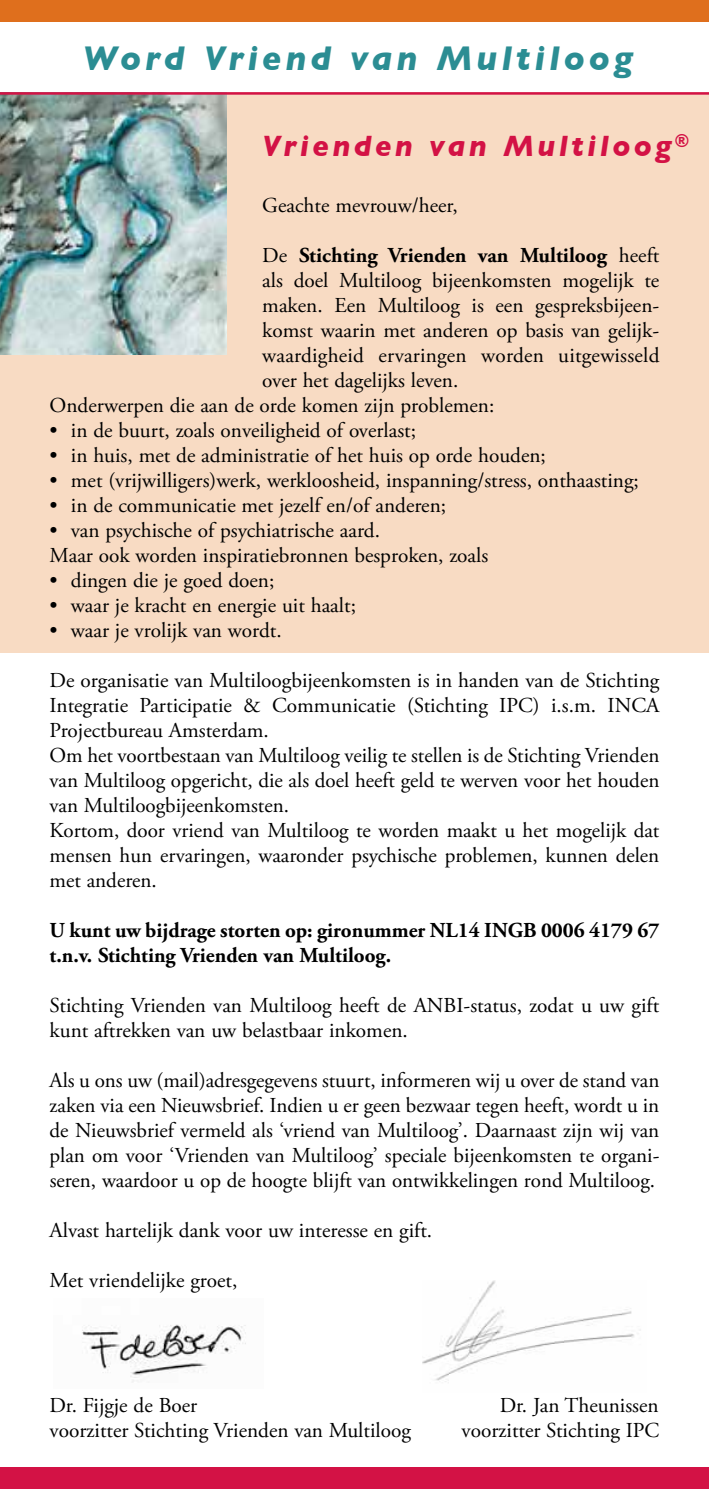
<style>
.page{position:relative;width:709px;height:1489px;background:#fff}
.page>*{position:absolute;margin:0;border:0;box-sizing:border-box;transform-origin:0 0}
.t1{font:italic 700 35px "Gill Sans";letter-spacing:.11em;color:#2b8d93}
.t2{font:italic 700 30px "Gill Sans";letter-spacing:.11em;color:#d31245}
.t3{font:21.25px/25px "Adobe Garamond Pro";color:#000}
.t4{font:700 21.25px/25px "Adobe Garamond Pro";color:#000}
.s1{font-weight:400}
</style>
<div class="page">
<div style="left:0;top:92px;width:709px;height:560px;background:#f8dbc3"></div>
<div style="left:0;top:0;width:709px;height:21px;background:#df6f1d"></div>
<div style="left:0;top:1467px;width:709px;height:21px;background:#d31245"></div>
<img style="left:0;top:95px;width:227px;height:259px">
<img style="left:422px;top:1280px;width:219px;height:102px">
<img style="left:82px;top:1324px;width:164px;height:59px">
<hr style="left:0;top:92px;width:709px;height:3px;background:#d31245">
<h1 class="t1" style="left:83px;top:37px;width:551px">Word Vriend van Multiloog</h1>
<h2 class="t2" style="left:262px;top:129px;width:428px">Vrienden van Multiloog<sup>®</sup></h2>
<p class="t3" style="left:262px;top:193px;width:197px">Geachte mevrouw/heer,</p>
<p class="t4" style="left:262px;top:243px;width:398px"><span class="s1">De</span> Stichting Vrienden van Multiloog <span class="s1">heeft</span></p>
<p class="t3" style="left:262px;top:268px;width:398px">als doel Multiloog bijeenkomsten mogelijk te</p>
<p class="t3" style="left:262px;top:293px;width:398px">maken. Een Multiloog is een gespreksbijeen-</p>
<p class="t3" style="left:262px;top:318px;width:398px">komst waarin met anderen op basis van gelijk-</p>
<p class="t3" style="left:262px;top:343px;width:398px">waardigheid ervaringen worden uitgewisseld</p>
<p class="t3" style="left:262px;top:368px;width:198px">over het dagelijks leven.</p>
<p class="t3" style="left:50px;top:393px;width:446px">Onderwerpen die aan de orde komen zijn problemen:</p>
<p class="t3" style="left:50px;top:418px;width:368px">• in de buurt, zoals onveiligheid of overlast;</p>
<p class="t3" style="left:50px;top:443px;width:498px">• in huis, met de administratie of het huis op orde houden;</p>
<p class="t3" style="left:50px;top:468px;width:591px">• met (vrijwilligers)werk, werkloosheid, inspanning/stress, onthaasting;</p>
<p class="t3" style="left:50px;top:493px;width:398px">• in de communicatie met jezelf en/of anderen;</p>
<p class="t3" style="left:50px;top:518px;width:440px">• van psychische of psychiatrische aard.<br>Maar ook worden inspiratiebronnen besproken, zoals</p>
<p class="t3" style="left:50px;top:568px;width:226px">• dingen die je goed doen;</p>
<p class="t3" style="left:50px;top:593px;width:308px">• waar je kracht en energie uit haalt;</p>
<p class="t3" style="left:50px;top:618px;width:233px">• waar je vrolijk van wordt.</p>
<p class="t3" style="left:50px;top:668px;width:611px">De organisatie van Multiloogbijeenkomsten is in handen van de Stichting Integratie Participatie &amp; Communicatie (Stichting IPC) i.s.m. INCA Projectbureau Amsterdam.<br>Om het voortbestaan van Multiloog veilig te stellen is de Stichting Vrienden van Multiloog opgericht, die als doel heeft geld te werven voor het houden van Multiloogbijeenkomsten.<br>Kortom, door vriend van Multiloog te worden maakt u het mogelijk dat mensen hun ervaringen, waaronder psychische problemen, kunnen delen met anderen.</p>
<p class="t4" style="left:50px;top:918px;width:611px">U kunt uw bijdrage storten op: gironummer NL14 INGB 0006 4179 67 t.n.v. Stichting Vrienden van Multiloog.</p>
<p class="t3" style="left:50px;top:993px;width:611px">Stichting Vrienden van Multiloog heeft de ANBI-status, zodat u uw gift kunt aftrekken van uw belastbaar inkomen.</p>
<p class="t3" style="left:50px;top:1068px;width:611px;text-align:justify">Als u ons uw (mail)adresgegevens stuurt, informeren wij u over de stand van zaken via een Nieuwsbrief. Indien u er geen bezwaar tegen heeft, wordt u in de Nieuwsbrief vermeld als ‘vriend van Multiloog’. Daarnaast zijn wij van plan om voor ‘Vrienden van Multiloog’ speciale bijeenkomsten te organi&shy;seren, waardoor u op de hoogte blijft van ontwikkelingen rond Multiloog.</p>
<p class="t3" style="left:50px;top:1218px;width:384px">Alvast hartelijk dank voor uw interesse en gift.</p>
<p class="t3" style="left:50px;top:1268px;width:189px">Met vriendelijke groet,</p>
<p class="t3" style="left:50px;top:1393px;width:149px">Dr. Fijgje de Boer</p>
<p class="t3" style="left:500px;top:1393px;width:160px">Dr. Jan Theunissen</p>
<p class="t3" style="left:50px;top:1418px;width:363px">voorzitter Stichting Vrienden van Multiloog</p>
<p class="t3" style="left:461px;top:1418px;width:199px">voorzitter Stichting IPC</p>
</div>
